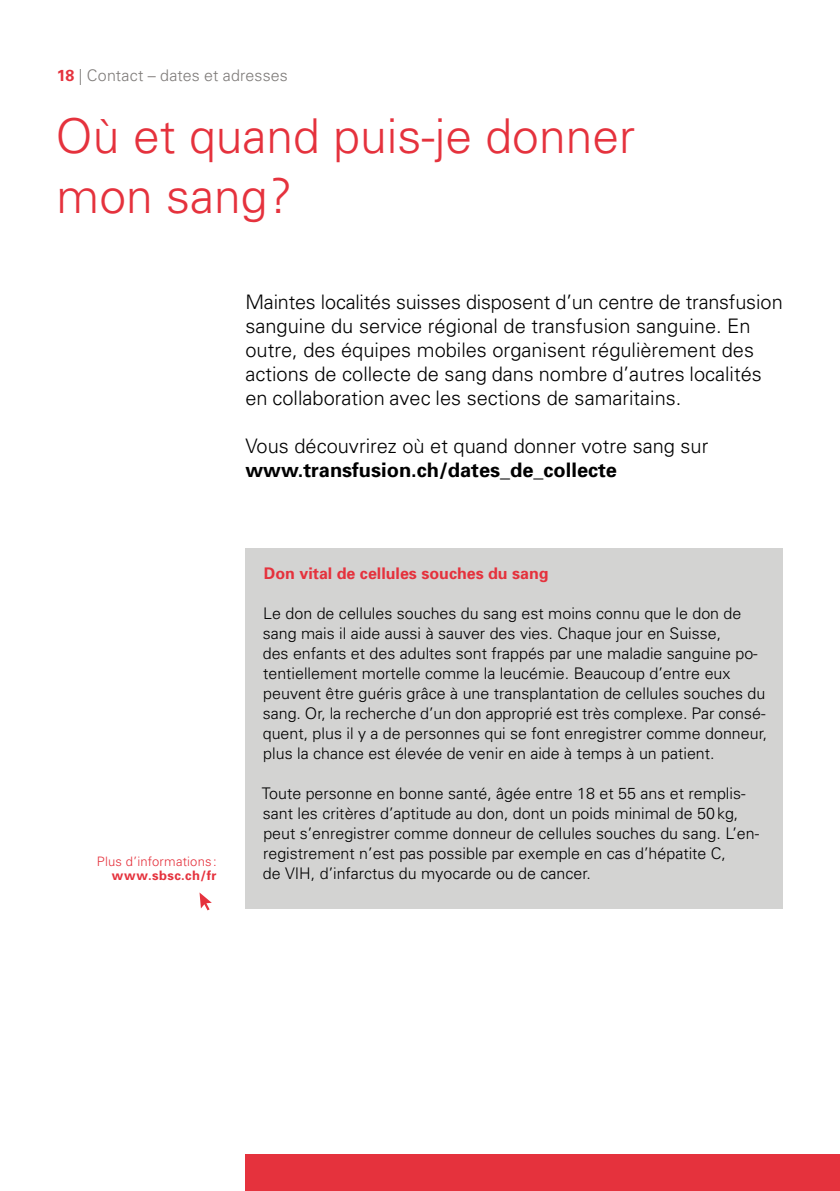
<style>
.page{position:relative;width:840px;height:1191px;background:#fff}
.page>*{position:absolute;margin:0;border:0;box-sizing:border-box;transform-origin:0 0}
.t1{font:300 48px/60px "Univers";color:#e5323d}
.t2{font:300 20px/24px "Univers";color:#000}
.t3{font:700 20px "Univers";color:#000}
.t4{font:300 16px/20px "Univers";color:#000}
.t5{font:700 16px "Univers";color:#e5323d}
.t6{font:300 16px "Univers";letter-spacing:.01em;color:#7f7c7a}
.t7{font:300 13px "Univers";letter-spacing:.015em;color:#e5323d}
.t8{font:700 13px "Univers";letter-spacing:.04em;color:#e5323d}
.s1{font-weight:700;color:#e5323d}
</style>
<div class="page">
<div style="left:245px;top:549px;width:537px;height:360px;background:#d3d3d2"></div>
<svg style="left:199px;top:892px;width:13px;height:18px"></svg>
<div style="left:245px;top:1154px;width:594px;height:37px;background:#e5323d"></div>
<p class="t6" style="left:57px;top:69px;width:232px"><span class="s1">18</span> | Contact – dates et adresses</p>
<h1 class="t1" style="left:55px;top:111px;width:580px">Où et quand puis-je donner mon sang?</h1>
<p class="t2" style="left:245px;top:292px;width:538px">Maintes localités suisses disposent d’un centre de transfusion sanguine du service régional de transfusion sanguine. En outre, des équipes mobiles organisent régulièrement des actions de collecte de sang dans nombre d’autres localités en collaboration avec les sections de samaritains.</p>
<p class="t2" style="left:245px;top:436px;width:464px">Vous découvrirez où et quand donner votre sang sur</p>
<p class="t3" style="left:245px;top:462px;width:373px">www.transfusion.ch/dates_de_collecte</p>
<p class="t7" style="left:97px;top:856px;width:121px">Plus d’informations :</p>
<p class="t8" style="left:112px;top:870px;width:106px">www.sbsc.ch/fr</p>
<p class="t5" style="left:264px;top:567px;width:286px">Don vital de cellules souches du sang</p>
<p class="t4" style="left:262px;top:604px;width:505px">Le don de cellules souches du sang est moins connu que le don de sang mais il aide aussi à sauver des vies. Chaque jour en Suisse,<br>des enfants et des adultes sont frappés par une maladie sanguine po&shy;tentiellement mortelle comme la leucémie. Beaucoup d’entre eux peuvent être guéris grâce à une transplantation de cellules souches du sang. Or, la recherche d’un don approprié est très complexe. Par consé&shy;quent, plus il y a de personnes qui se font enregistrer comme donneur, plus la chance est élevée de venir en aide à temps à un patient.</p>
<p class="t4" style="left:262px;top:784px;width:498px">Toute personne en bonne santé, âgée entre 18 et 55 ans et remplis&shy;sant les critères d’aptitude au don, dont un poids minimal de 50 kg, peut s’enregistrer comme donneur de cellules souches du sang. L’en&shy;registrement n’est pas possible par exemple en cas d’hépatite C,<br>de VIH, d’infarctus du myocarde ou de cancer.</p>
</div>
